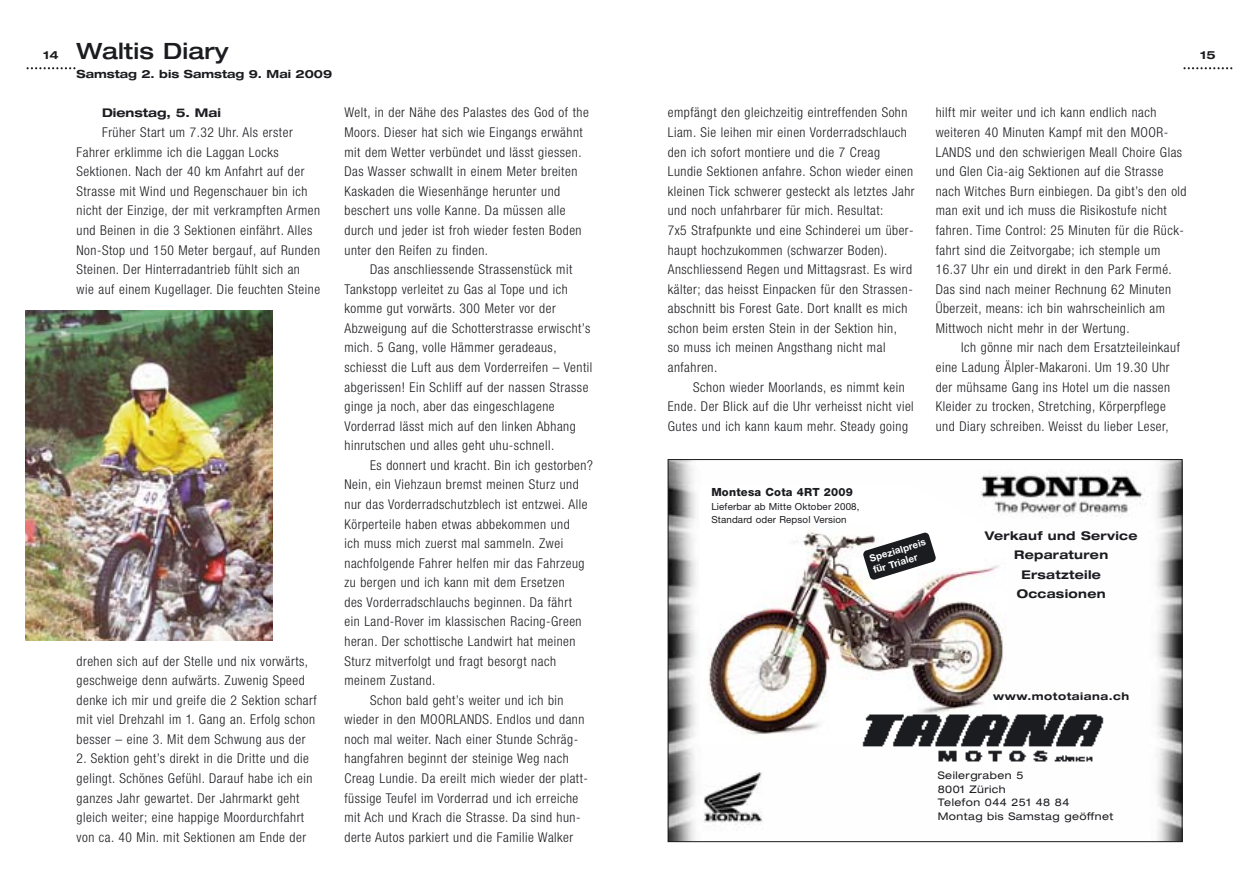
<style>
.page{position:relative;width:1259px;height:893px;background:#fff}
.page>*{position:absolute;margin:0;border:0;box-sizing:border-box;transform-origin:0 0}
.t1{font:500 expanded 22.5px "Helvetica Neue";letter-spacing:.005em;color:#1b1c20}
.t2{font:300 condensed 13.5px/19.6px "Helvetica Neue";letter-spacing:.04em;color:#1b1c20}
.t3{font:700 expanded 12px/19.5px "Helvetica Neue";letter-spacing:.025em;color:#1b1c20;text-align:center}
.t4{font:700 expanded 12px "Helvetica Neue";color:#1b1c20}
.t5{font:700 expanded 11.25px "Helvetica Neue";color:#1b1c20}
.t6{font:800 11.25px "Helvetica Neue";letter-spacing:.02em;color:#1b1c20}
.t7{font:expanded 10.5px/13.5px "Helvetica Neue";letter-spacing:.04em;color:#1b1c20}
.t8{font:700 expanded 10.5px "Helvetica Neue";letter-spacing:.05em;color:#1b1c20}
.t9{font:9.75px/13.5px "Helvetica Neue";letter-spacing:.015em;color:#1b1c20}
.t10{font:700 9.75px/12px "Helvetica Neue";color:#fff}
.s1{font-weight:700;font-size:11.25px}
</style>
<div class="page">
<svg style="left:1183px;top:67px;width:49px;height:2px"></svg>
<svg style="left:27px;top:67px;width:48px;height:2px"></svg>
<img style="left:670px;top:461px;width:510px;height:379px">
<svg style="left:699px;top:485px;width:310px;height:17px"></svg>
<img style="left:699px;top:502px;width:310px;height:244px">
<img style="left:860px;top:711px;width:245px;height:54px">
<svg style="left:862px;top:532px;width:74px;height:48px"></svg>
<img style="left:26px;top:310px;width:246px;height:331px">
<h1 class="t1" style="left:43px;top:42px;width:187px"><span class="s1">14</span> Waltis Diary</h1>
<p class="t5" style="left:1200px;top:51px;width:17px">15</p>
<p class="t5" style="left:77px;top:70px;width:257px">Samstag 2. bis Samstag 9. Mai 2009</p>
<p class="t4" style="left:102px;top:109px;width:120px">Dienstag, 5. Mai</p>
<p class="t2" style="left:77px;top:124px;width:245px;text-indent:26px">Früher Start um 7.32 Uhr. Als erster Fahrer erklimme ich die Laggan Locks Sektionen. Nach der 40 km Anfahrt auf der Strasse mit Wind und Regenschauer bin ich nicht der Einzige, der mit verkrampften Armen und Beinen in die 3 Sektionen einfährt. Alles Non-Stop und 150 Meter bergauf, auf Runden Steinen. Der Hinterradantrieb fühlt sich an wie auf einem Kugellager. Die feuchten Steine</p>
<p class="t2" style="left:77px;top:652px;width:242px">drehen sich auf der Stelle und nix vorwärts, geschweige denn aufwärts. Zuwenig Speed denke ich mir und greife die 2 Sektion scharf mit viel Drehzahl im 1. Gang an. Erfolg schon besser – eine 3. Mit dem Schwung aus der</p>
<p class="t2" style="left:77px;top:750px;width:237px">2. Sektion geht’s direkt in die Dritte und die gelingt. Schönes Gefühl. Darauf habe ich ein ganzes Jahr gewartet. Der Jahrmarkt geht gleich weiter; eine happige Moordurchfahrt von ca. 40 Min. mit Sektionen am Ende der</p>
<p class="t2" style="left:344px;top:104px;width:246px">Welt, in der Nähe des Palastes des God of the Moors. Dieser hat sich wie Eingangs erwähnt mit dem Wetter verbündet und lässt giessen.<br>Das Wasser schwallt in einem Meter breiten Kaskaden die Wiesenhänge herunter und beschert uns volle Kanne. Da müssen alle durch und jeder ist froh wieder festen Boden unter den Reifen zu finden.</p>
<p class="t2" style="left:344px;top:261px;width:249px;text-indent:26px">Das anschliessende Strassenstück mit Tankstopp verleitet zu Gas al Tope und ich komme gut vorwärts. 300 Meter vor der Abzweigung auf die Schotterstrasse erwischt’s mich. 5 Gang, volle Hämmer geradeaus, schiesst die Luft aus dem Vorderreifen – Ventil abgerissen! Ein Schliff auf der nassen Strasse ginge ja noch, aber das eingeschlagene Vorderrad lässt mich auf den linken Abhang hinrutschen und alles geht uhu-schnell.</p>
<p class="t2" style="left:370px;top:456px;width:224px">Es donnert und kracht. Bin ich gestorben?</p>
<p class="t2" style="left:344px;top:476px;width:236px">Nein, ein Viehzaun bremst meinen Sturz und</p>
<p class="t2" style="left:344px;top:495px;width:244px">nur das Vorderradschutzblech ist entzwei. Alle</p>
<p class="t2" style="left:344px;top:515px;width:227px">Körperteile haben etwas abbekommen und</p>
<p class="t2" style="left:344px;top:535px;width:220px">ich muss mich zuerst mal sammeln. Zwei</p>
<p class="t2" style="left:344px;top:554px;width:241px">nachfolgende Fahrer helfen mir das Fahrzeug</p>
<p class="t2" style="left:344px;top:574px;width:222px">zu bergen und ich kann mit dem Ersetzen</p>
<p class="t2" style="left:344px;top:593px;width:229px">des Vorderradschlauchs beginnen. Da fährt</p>
<p class="t2" style="left:344px;top:613px;width:239px">ein Land-Rover im klassischen Racing-Green</p>
<p class="t2" style="left:344px;top:633px;width:232px">heran. Der schottische Landwirt hat meinen</p>
<p class="t2" style="left:344px;top:652px;width:213px">Sturz mitverfolgt und fragt besorgt nach</p>
<p class="t2" style="left:344px;top:672px;width:93px">meinem Zustand.</p>
<p class="t2" style="left:370px;top:691px;width:195px">Schon bald geht’s weiter und ich bin</p>
<p class="t2" style="left:344px;top:711px;width:241px">wieder in den MOORLANDS. Endlos und dann</p>
<p class="t2" style="left:344px;top:730px;width:235px">noch mal weiter. Nach einer Stunde Schräg-</p>
<p class="t2" style="left:344px;top:750px;width:226px">hangfahren beginnt der steinige Weg nach</p>
<p class="t2" style="left:344px;top:770px;width:245px">Creag Lundie. Da ereilt mich wieder der platt-</p>
<p class="t2" style="left:344px;top:789px;width:235px">füssige Teufel im Vorderrad und ich erreiche</p>
<p class="t2" style="left:344px;top:809px;width:238px">mit Ach und Krach die Strasse. Da sind hun-</p>
<p class="t2" style="left:344px;top:828px;width:230px">derte Autos parkiert und die Familie Walker</p>
<p class="t2" style="left:668px;top:104px;width:248px">empfängt den gleichzeitig eintreffenden Sohn Liam. Sie leihen mir einen Vorderradschlauch den ich sofort montiere und die 7 Creag Lundie Sektionen anfahre. Schon wieder einen kleinen Tick schwerer gesteckt als letztes Jahr und noch unfahrbarer für mich. Resultat:<br>7x5 Strafpunkte und eine Schinderei um über&shy;haupt hochzukommen (schwarzer Boden).<br>Anschliessend Regen und Mittagsrast. Es wird kälter; das heisst Einpacken für den Strassen&shy;abschnitt bis Forest Gate. Dort knallt es mich schon beim ersten Stein in der Sektion hin,<br>so muss ich meinen Angsthang nicht mal anfahren.</p>
<p class="t2" style="left:668px;top:378px;width:247px;text-indent:26px">Schon wieder Moorlands, es nimmt kein<br>Ende. Der Blick auf die Uhr verheisst nicht viel<br>Gutes und ich kann kaum mehr. Steady going</p>
<p class="t2" style="left:935px;top:104px;width:252px">hilft mir weiter und ich kann endlich nach weiteren 40 Minuten Kampf mit den MOOR-LANDS und den schwierigen Meall Choire Glas und Glen Cia-aig Sektionen auf die Strasse nach Witches Burn einbiegen. Da gibt’s den old man exit und ich muss die Risikostufe nicht fahren. Time Control: 25 Minuten für die Rück&shy;fahrt sind die Zeitvorgabe; ich stemple um 16.37 Uhr ein und direkt in den Park Fermé.<br>Das sind nach meiner Rechnung 62 Minuten Überzeit, means: ich bin wahrscheinlich am Mittwoch nicht mehr in der Wertung.</p>
<p class="t2" style="left:935px;top:339px;width:246px;text-indent:26px">Ich gönne mir nach dem Ersatzteileinkauf eine Ladung Älpler-Makaroni. Um 19.30 Uhr der mühsame Gang ins Hotel um die nassen Kleider zu trocken, Stretching, Körperpflege und Diary schreiben. Weisst du lieber Leser,</p>
<p class="t6" style="left:711px;top:488px;width:143px">Montesa Cota 4RT 2009</p>
<p class="t9" style="left:711px;top:501px;width:150px">Lieferbar ab Mitte Oktober 2008,<br>Standard oder Repsol Version</p>
<p class="t10" style="left:868px;top:554px;width:60px;rotate:-17deg">Spezialpreis für Trialer</p>
<p class="t3" style="left:985px;top:527px;width:154px">Verkauf und Service<br>Reparaturen<br>Ersatzteile<br>Occasionen</p>
<p class="t8" style="left:993px;top:693px;width:137px">www.mototaiana.ch</p>
<p class="t7" style="left:938px;top:770px;width:177px">Seilergraben 5<br>8001 Zürich<br>Telefon 044 251 48 84<br>Montag bis Samstag geöffnet</p>
</div>
